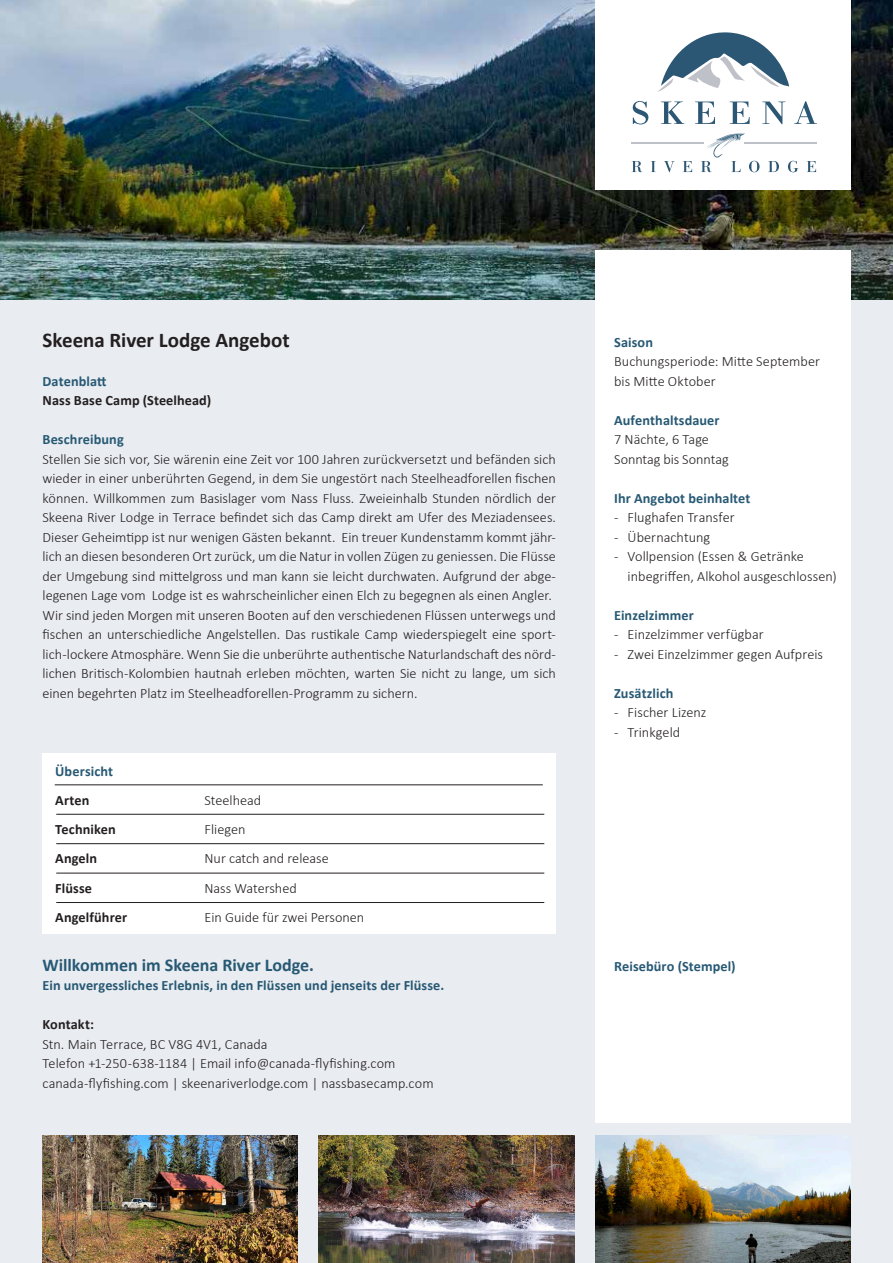
<style>
.page{position:relative;width:893px;height:1263px;background:#fff}
.page>*{position:absolute;margin:0;border:0;box-sizing:border-box;transform-origin:0 0}
.t1{font:700 21px "Calibri";letter-spacing:-.005em;color:#231f20}
.t2{font:700 18px "Calibri";color:#275974}
.t3{font:300 14.25px/19.5px "Calibri";color:#231f20;text-align:justify}
.t4{font:700 14.25px "Calibri";letter-spacing:.005em;color:#275974}
.t5{font:700 14.25px "Calibri";letter-spacing:.005em;color:#231f20}
</style>
<div class="page">
<img style="left:0;top:0;width:893px;height:301px">
<div style="left:0;top:301px;width:893px;height:962px;background:#e9ecf0"></div>
<div style="left:43px;top:753px;width:513px;height:180px;background:#fff"></div>
<div style="left:595px;top:250px;width:255px;height:702px;background:#fff"></div>
<hr style="left:55px;top:784px;width:488px;height:1px;background:#231f20">
<hr style="left:56px;top:843px;width:488px;height:1px;background:#231f20">
<hr style="left:56px;top:873px;width:488px;height:1px;background:#231f20">
<hr style="left:56px;top:902px;width:488px;height:1px;background:#231f20">
<hr style="left:56px;top:814px;width:488px;height:1px;background:#231f20">
<img style="left:43px;top:1135px;width:255px;height:128px">
<img style="left:595px;top:1135px;width:255px;height:128px">
<div style="left:595px;top:0;width:255px;height:189px;background:#fff"></div>
<svg style="left:633px;top:101px;width:15px;height:23px"></svg>
<svg style="left:661px;top:101px;width:23px;height:23px"></svg>
<svg style="left:695px;top:102px;width:20px;height:22px"></svg>
<svg style="left:730px;top:102px;width:20px;height:22px"></svg>
<svg style="left:762px;top:102px;width:23px;height:22px"></svg>
<svg style="left:794px;top:101px;width:23px;height:23px"></svg>
<svg style="left:632px;top:161px;width:10px;height:11px"></svg>
<svg style="left:651px;top:161px;width:5px;height:11px"></svg>
<svg style="left:664px;top:161px;width:10px;height:11px"></svg>
<svg style="left:683px;top:161px;width:9px;height:11px"></svg>
<svg style="left:768px;top:161px;width:11px;height:11px"></svg>
<svg style="left:788px;top:161px;width:10px;height:11px"></svg>
<svg style="left:807px;top:161px;width:9px;height:11px"></svg>
<svg style="left:658px;top:32px;width:131px;height:60px"></svg>
<svg style="left:701px;top:133px;width:58px;height:39px"></svg>
<hr style="left:631px;top:142px;width:73px;height:1px;background:#bec1c8">
<hr style="left:744px;top:142px;width:72px;height:1px;background:#bec1c8">
<div style="left:595px;top:948px;width:255px;height:174px;background:#fff"></div>
<img style="left:319px;top:1135px;width:255px;height:128px">
<p class="t1" style="left:43px;top:326px;width:249px">Skeena River Lodge Angebot</p>
<p class="t4" style="left:43px;top:372px;width:66px">Datenblatt</p>
<p class="t5" style="left:43px;top:391px;width:170px">Nass Base Camp (Steelhead)</p>
<p class="t4" style="left:43px;top:430px;width:83px">Beschreibung</p>
<p class="t3" style="left:43px;top:449px;width:515px">Stellen Sie sich vor, Sie wärenin eine Zeit vor 100 Jahren zurückversetzt und befänden sich wieder in einer unberührten Gegend, in dem Sie ungestört nach Steelheadforellen fischen können. Willkommen zum Basislager vom Nass Fluss. Zweieinhalb Stunden nördlich der Skeena River Lodge in Terrace befindet sich das Camp direkt am Ufer des Meziadensees.<br>Dieser Geheimtipp ist nur wenigen Gästen bekannt. Ein treuer Kundenstamm kommt jähr&shy;lich an diesen besonderen Ort zurück, um die Natur in vollen Zügen zu geniessen. Die Flüsse der Umgebung sind mittelgross und man kann sie leicht durchwaten. Aufgrund der abge&shy;legenen Lage vom Lodge ist es wahrscheinlicher einen Elch zu begegnen als einen Angler.</p>
<p class="t3" style="left:43px;top:605px;width:515px">Wir sind jeden Morgen mit unseren Booten auf den verschiedenen Flüssen unterwegs und fischen an unterschiedliche Angelstellen. Das rustikale Camp wiederspiegelt eine sport&shy;lich-lockere Atmosphäre. Wenn Sie die unberührte authentische Naturlandschaft des nörd&shy;lichen Britisch-Kolombien hautnah erleben möchten, warten Sie nicht zu lange, um sich einen begehrten Platz im Steelheadforellen-Programm zu sichern.</p>
<p class="t4" style="left:55px;top:762px;width:59px">Übersicht</p>
<p class="t5" style="left:55px;top:791px;width:36px">Arten</p>
<p class="t3" style="left:205px;top:790px;width:58px">Steelhead</p>
<p class="t5" style="left:55px;top:820px;width:62px">Techniken</p>
<p class="t3" style="left:205px;top:819px;width:42px">Fliegen</p>
<p class="t5" style="left:55px;top:849px;width:43px">Angeln</p>
<p class="t3" style="left:205px;top:849px;width:126px">Nur catch and release</p>
<p class="t5" style="left:55px;top:879px;width:38px">Flüsse</p>
<p class="t3" style="left:205px;top:878px;width:94px">Nass Watershed</p>
<p class="t5" style="left:55px;top:908px;width:73px">Angelführer</p>
<p class="t3" style="left:205px;top:907px;width:161px">Ein Guide für zwei Personen</p>
<p class="t2" style="left:43px;top:953px;width:273px">Willkommen im Skeena River Lodge.</p>
<p class="t4" style="left:43px;top:976px;width:403px">Ein unvergessliches Erlebnis, in den Flüssen und jenseits der Flüsse.</p>
<p class="t5" style="left:43px;top:1015px;width:53px">Kontakt:</p>
<p class="t3" style="left:43px;top:1034px;width:227px">Stn. Main Terrace, BC V8G 4V1, Canada</p>
<p class="t3" style="left:43px;top:1053px;width:354px">Telefon +1-250-638-1184 | Email info@canada-flyfishing.com</p>
<p class="t3" style="left:43px;top:1073px;width:393px">canada-flyfishing.com | skeenariverlodge.com | nassbasecamp.com</p>
<p class="t4" style="left:614px;top:333px;width:40px">Saison</p>
<p class="t3" style="left:614px;top:351px;width:207px">Buchungsperiode: Mitte September</p>
<p class="t3" style="left:614px;top:371px;width:103px">bis Mitte Oktober</p>
<p class="t4" style="left:614px;top:411px;width:107px">Aufenthaltsdauer</p>
<p class="t3" style="left:614px;top:429px;width:96px">7 Nächte, 6 Tage</p>
<p class="t3" style="left:614px;top:449px;width:116px">Sonntag bis Sonntag</p>
<p class="t4" style="left:614px;top:489px;width:138px">Ihr Angebot beinhaltet</p>
<p class="t3" style="left:614px;top:507px;width:122px">- Flughafen Transfer</p>
<p class="t3" style="left:614px;top:527px;width:98px">- Übernachtung</p>
<p class="t3" style="left:614px;top:546px;width:191px">- Vollpension (Essen &amp; Getränke</p>
<p class="t3" style="left:628px;top:566px;width:211px">inbegriffen, Alkohol ausgeschlossen)</p>
<p class="t4" style="left:614px;top:606px;width:81px">Einzelzimmer</p>
<p class="t3" style="left:614px;top:624px;width:151px">- Einzelzimmer verfügbar</p>
<p class="t3" style="left:614px;top:644px;width:210px">- Zwei Einzelzimmer gegen Aufpreis</p>
<p class="t4" style="left:614px;top:684px;width:61px">Zusätzlich</p>
<p class="t3" style="left:614px;top:702px;width:94px">- Fischer Lizenz</p>
<p class="t3" style="left:614px;top:722px;width:68px">- Trinkgeld</p>
<p class="t4" style="left:614px;top:957px;width:123px">Reisebüro (Stempel)</p>
</div>
